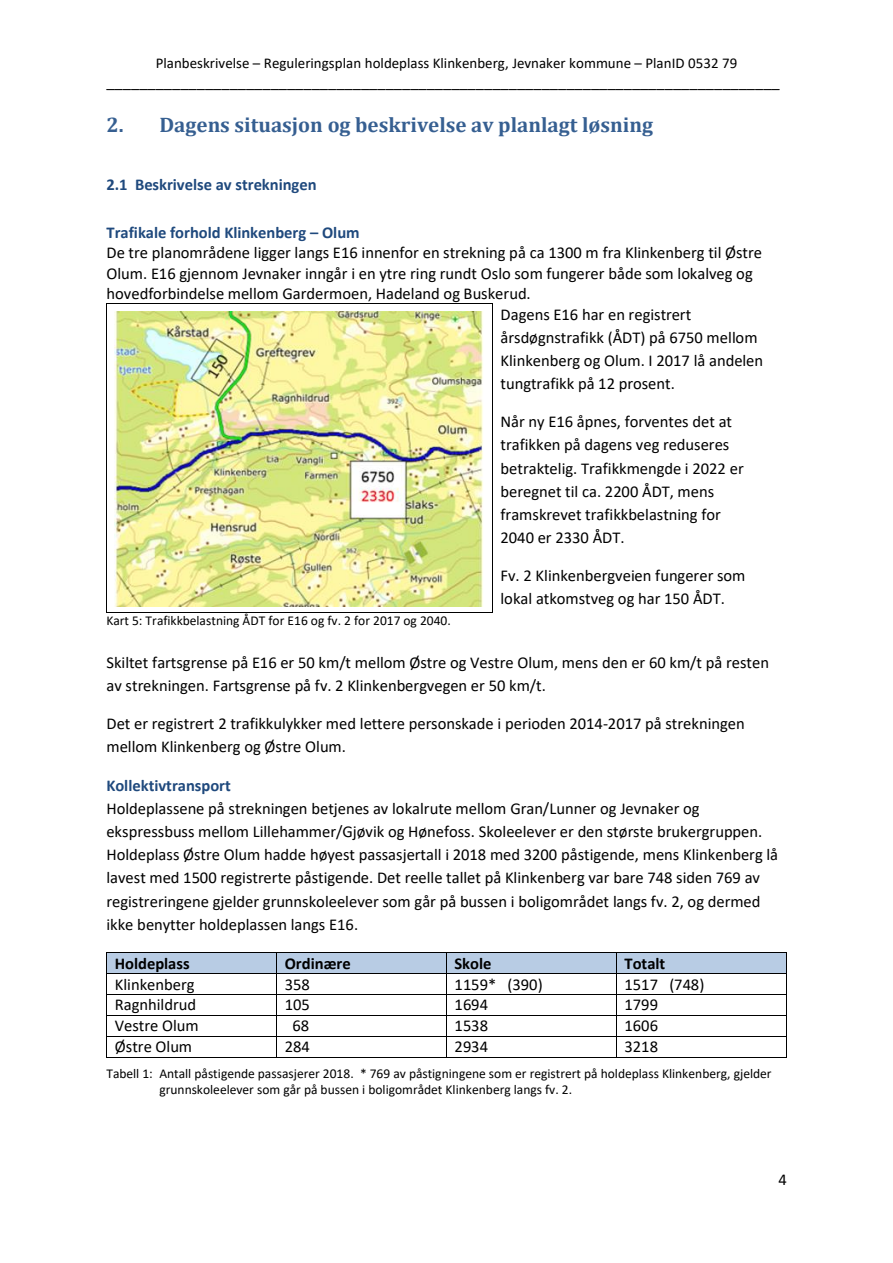
<style>
.page{position:relative;width:893px;height:1263px;background:#fff}
.page>*{position:absolute;margin:0;border:0;box-sizing:border-box;transform-origin:0 0}
.t1{font:700 21px "Cambria";color:#365f91}
.t2{font:16.5px/23.1px "Calibri";color:#000}
.t3{font:700 16.5px "Calibri";color:#1f497d}
.t4{font:700 16.5px "Calibri";color:#000}
.t5{font:15px "Calibri";color:#000}
.t6{font:13.5px/16.5px "Calibri";color:#000}
</style>
<div class="page">
<hr style="left:107px;top:303px;width:385px;height:1px;background:#000">
<hr style="left:106px;top:304px;width:1px;height:308px;background:#000">
<hr style="left:107px;top:612px;width:385px;height:1px;background:#000">
<hr style="left:492px;top:304px;width:1px;height:308px;background:#000">
<div style="left:107px;top:953px;width:169px;height:20px;background:#b8cce4"></div>
<div style="left:277px;top:953px;width:169px;height:20px;background:#b8cce4"></div>
<div style="left:447px;top:953px;width:169px;height:20px;background:#b8cce4"></div>
<div style="left:617px;top:953px;width:169px;height:20px;background:#b8cce4"></div>
<hr style="left:107px;top:952px;width:169px;height:1px;background:#000">
<hr style="left:277px;top:952px;width:169px;height:1px;background:#000">
<hr style="left:447px;top:952px;width:169px;height:1px;background:#000">
<hr style="left:617px;top:952px;width:169px;height:1px;background:#000">
<hr style="left:107px;top:973px;width:169px;height:1px;background:#000">
<hr style="left:277px;top:973px;width:169px;height:1px;background:#000">
<hr style="left:447px;top:973px;width:169px;height:1px;background:#000">
<hr style="left:617px;top:973px;width:169px;height:1px;background:#000">
<hr style="left:107px;top:994px;width:169px;height:1px;background:#000">
<hr style="left:277px;top:994px;width:169px;height:1px;background:#000">
<hr style="left:447px;top:994px;width:169px;height:1px;background:#000">
<hr style="left:617px;top:994px;width:169px;height:1px;background:#000">
<hr style="left:107px;top:1015px;width:169px;height:1px;background:#000">
<hr style="left:277px;top:1015px;width:169px;height:1px;background:#000">
<hr style="left:447px;top:1015px;width:169px;height:1px;background:#000">
<hr style="left:617px;top:1015px;width:169px;height:1px;background:#000">
<hr style="left:107px;top:1036px;width:169px;height:1px;background:#000">
<hr style="left:277px;top:1036px;width:169px;height:1px;background:#000">
<hr style="left:447px;top:1036px;width:169px;height:1px;background:#000">
<hr style="left:617px;top:1036px;width:169px;height:1px;background:#000">
<svg style="left:106px;top:952px;width:1px;height:106px"></svg>
<hr style="left:107px;top:1057px;width:169px;height:1px;background:#000">
<svg style="left:276px;top:952px;width:1px;height:106px"></svg>
<hr style="left:277px;top:1057px;width:169px;height:1px;background:#000">
<svg style="left:446px;top:952px;width:1px;height:106px"></svg>
<hr style="left:447px;top:1057px;width:169px;height:1px;background:#000">
<svg style="left:616px;top:952px;width:1px;height:106px"></svg>
<hr style="left:617px;top:1057px;width:169px;height:1px;background:#000">
<svg style="left:786px;top:952px;width:1px;height:106px"></svg>
<img style="left:115px;top:311px;width:368px;height:296px">
<p class="t5" style="left:156px;top:56px;width:583px">Planbeskrivelse – Reguleringsplan holdeplass Klinkenberg, Jevnaker kommune – PlanID 0532 79</p>
<p class="t2" style="left:106px;top:71px;width:675px">__________________________________________________________________________________</p>
<p class="t1" style="left:106px;top:112px;width:548px">2. Dagens situasjon og beskrivelse av planlagt løsning</p>
<p class="t3" style="left:106px;top:178px;width:212px">2.1 Beskrivelse av strekningen</p>
<p class="t3" style="left:106px;top:226px;width:255px">Trafikale forhold Klinkenberg – Olum</p>
<p class="t2" style="left:106px;top:243px;width:657px">De tre planområdene ligger langs E16 innenfor en strekning på ca 1300 m fra Klinkenberg til Østre</p>
<p class="t2" style="left:106px;top:263px;width:648px">Olum. E16 gjennom Jevnaker inngår i en ytre ring rundt Oslo som fungerer både som lokalveg og</p>
<p class="t2" style="left:106px;top:283px;width:426px">hovedforbindelse mellom Gardermoen, Hadeland og Buskerud.</p>
<p class="t2" style="left:501px;top:304px;width:192px">Dagens E16 har en registrert</p>
<p class="t2" style="left:501px;top:327px;width:264px">årsdøgnstrafikk (ÅDT) på 6750 mellom<br>Klinkenberg og Olum. I 2017 lå andelen tungtrafikk på 12 prosent.</p>
<p class="t2" style="left:501px;top:412px;width:245px">Når ny E16 åpnes, forventes det at trafikken på dagens veg reduseres betraktelig. Trafikkmengde i 2022 er beregnet til ca. 2200 ÅDT, mens framskrevet trafikkbelastning for<br>2040 er 2330 ÅDT.</p>
<p class="t2" style="left:501px;top:565px;width:246px">Fv. 2 Klinkenbergveien fungerer som lokal atkomstveg og har 150 ÅDT.</p>
<p class="t6" style="left:106px;top:614px;width:346px">Kart 5: Trafikkbelastning ÅDT for E16 og fv. 2 for 2017 og 2040.</p>
<p class="t2" style="left:106px;top:652px;width:664px">Skiltet fartsgrense på E16 er 50 km/t mellom Østre og Vestre Olum, mens den er 60 km/t på resten av strekningen. Fartsgrense på fv. 2 Klinkenbergvegen er 50 km/t.</p>
<p class="t2" style="left:106px;top:714px;width:640px">Det er registrert 2 trafikkulykker med lettere personskade i perioden 2014-2017 på strekningen mellom Klinkenberg og Østre Olum.</p>
<p class="t3" style="left:106px;top:778px;width:126px">Kollektivtransport</p>
<p class="t2" style="left:106px;top:798px;width:673px">Holdeplassene på strekningen betjenes av lokalrute mellom Gran/Lunner og Jevnaker og ekspressbuss mellom Lillehammer/Gjøvik og Hønefoss. Skoleelever er den største brukergruppen.<br>Holdeplass Østre Olum hadde høyest passasjertall i 2018 med 3200 påstigende, mens Klinkenberg lå lavest med 1500 registrerte påstigende. Det reelle tallet på Klinkenberg var bare 748 siden 769 av registreringene gjelder grunnskoleelever som går på bussen i boligområdet langs fv. 2, og dermed ikke benytter holdeplassen langs E16.</p>
<p class="t4" style="left:115px;top:956px;width:76px">Holdeplass</p>
<p class="t4" style="left:285px;top:956px;width:67px">Ordinære</p>
<p class="t4" style="left:455px;top:956px;width:38px">Skole</p>
<p class="t4" style="left:625px;top:956px;width:42px">Totalt</p>
<p class="t2" style="left:115px;top:974px;width:81px">Klinkenberg</p>
<p class="t2" style="left:285px;top:974px;width:27px">358</p>
<p class="t2" style="left:455px;top:974px;width:90px">1159* (390)</p>
<p class="t2" style="left:625px;top:974px;width:81px">1517 (748)</p>
<p class="t2" style="left:115px;top:995px;width:83px">Ragnhildrud</p>
<p class="t2" style="left:285px;top:995px;width:27px">105</p>
<p class="t2" style="left:455px;top:995px;width:35px">1694</p>
<p class="t2" style="left:625px;top:995px;width:35px">1799</p>
<p class="t2" style="left:115px;top:1016px;width:85px">Vestre Olum</p>
<p class="t2" style="left:292px;top:1016px;width:18px">68</p>
<p class="t2" style="left:455px;top:1016px;width:35px">1538</p>
<p class="t2" style="left:625px;top:1016px;width:35px">1606</p>
<p class="t2" style="left:115px;top:1036px;width:79px">Østre Olum</p>
<p class="t2" style="left:285px;top:1036px;width:27px">284</p>
<p class="t2" style="left:455px;top:1036px;width:35px">2934</p>
<p class="t2" style="left:625px;top:1036px;width:35px">3218</p>
<p class="t6" style="left:160px;top:1066px;width:614px;text-indent:-53px">Tabell 1: Antall påstigende passasjerer 2018. * 769 av påstigningene som er registrert på holdeplass Klinkenberg, gjelder grunnskoleelever som går på bussen i boligområdet Klinkenberg langs fv. 2.</p>
<p class="t2" style="left:778px;top:1170px;width:10px">4</p>
</div>
